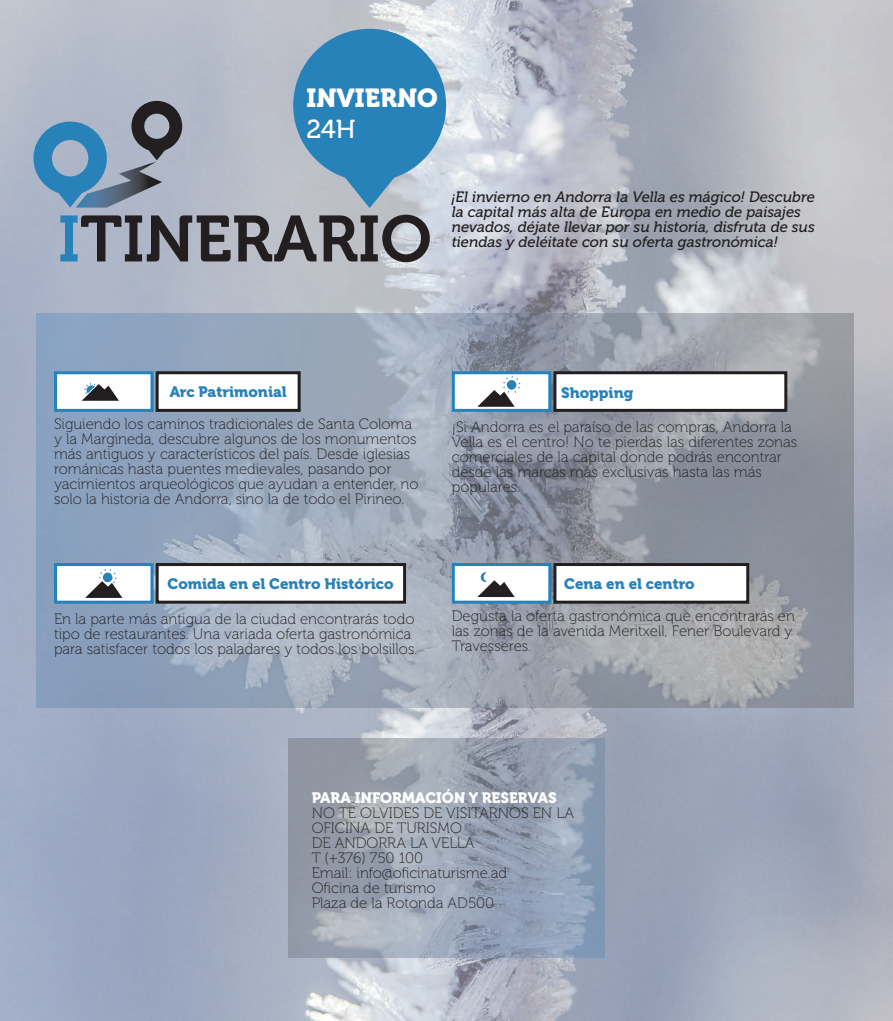
<style>
.page{position:relative;width:893px;height:1021px;background:#fff}
.page>*{position:absolute;margin:0;border:0;box-sizing:border-box;transform-origin:0 0}
.t1{font:64.8px "Museo 700";color:#231f20}
.t2{font:25.95px "Museo 900";color:#fff}
.t3{font:25.95px "Museo 500";color:#fff}
.t4{font:15px/15px "Museo 100";color:#231f20}
.t5{font:italic 15px/15px "Museo 500";color:#231f20}
.t6{font:15px "Museo 900";color:#2882ba}
.t7{font:15px "Museo 900";color:#fff}
.s1{color:#2882ba}
</style>
<div class="page">
<img style="left:52px;top:698px;width:841px;height:54px">
<img style="left:52px;top:54px;width:788px;height:260px">
<img style="left:52px;top:0;width:841px;height:54px">
<img style="left:262px;top:914px;width:631px;height:106px">
<img style="left:36px;top:314px;width:818px;height:394px">
<svg style="left:33px;top:101px;width:149px;height:106px;background:#7b94ac"></svg>
<svg style="left:293px;top:29px;width:153px;height:179px;background:#5998c1"></svg>
<div style="left:54px;top:371px;width:100px;height:41px;background:#fff;border:3px solid #2882ba"></div>
<div style="left:157px;top:373px;width:142px;height:37px;background:#fff"></div>
<div style="left:156px;top:371px;width:145px;height:41px;border:3px solid #231f20"></div>
<svg style="left:82px;top:382px;width:37px;height:19px"></svg>
<div style="left:452px;top:371px;width:99px;height:41px;background:#fff;border:3px solid #2882ba"></div>
<svg style="left:477px;top:375px;width:44px;height:32px"></svg>
<div style="left:555px;top:373px;width:231px;height:37px;background:#fff"></div>
<div style="left:553px;top:371px;width:234px;height:41px;border:3px solid #231f20"></div>
<div style="left:452px;top:563px;width:99px;height:40px;background:#fff;border:3px solid #2882ba"></div>
<div style="left:555px;top:564px;width:193px;height:38px;background:#fff"></div>
<div style="left:553px;top:563px;width:196px;height:40px;border:3px solid #231f20"></div>
<svg style="left:477px;top:572px;width:38px;height:25px"></svg>
<div style="left:54px;top:563px;width:100px;height:40px;background:#fff;border:3px solid #2882ba"></div>
<div style="left:157px;top:564px;width:248px;height:38px;background:#fff"></div>
<div style="left:156px;top:563px;width:250px;height:40px;border:3px solid #231f20"></div>
<svg style="left:85px;top:569px;width:37px;height:29px"></svg>
<img style="left:288px;top:738px;width:317px;height:219px">
<h2 class="t2" style="left:306px;top:83px;width:133px">INVIERNO</h2>
<h2 class="t3" style="left:306px;top:115px;width:51px">24H</h2>
<h1 class="t1" style="left:58px;top:203px;width:375px"><span class="s1">I</span>TINERARIO</h1>
<p class="t5" style="left:452px;top:189px;width:365px">¡El invierno en Andorra la Vella es mágico! Descubre la capital más alta de Europa en medio de paisajes nevados, déjate llevar por su historia, disfruta de sus tiendas y deléitate con su oferta gastronómica!</p>
<p class="t6" style="left:170px;top:383px;width:119px">Arc Patrimonial</p>
<p class="t4" style="left:54px;top:417px;width:366px">Siguiendo los caminos tradicionales de Santa Coloma y la Margineda, descubre algunos de los monumentos más antiguos y característicos del país. Desde iglesias románicas hasta puentes medievales, pasando por yacimientos arqueológicos que ayudan a entender, no solo la historia de Andorra, sino la de todo el Pirineo.</p>
<p class="t6" style="left:168px;top:575px;width:227px">Comida en el Centro Histórico</p>
<p class="t4" style="left:54px;top:611px;width:365px">En la parte más antigua de la ciudad encontrarás todo tipo de restaurantes. Una variada oferta gastronómica para satisfacer todos los paladares y todos los bolsillos.</p>
<p class="t6" style="left:561px;top:384px;width:74px">Shopping</p>
<p class="t4" style="left:452px;top:420px;width:347px">¡Si Andorra es el paraíso de las compras, Andorra la Vella es el centro! No te pierdas las diferentes zonas comerciales de la capital donde podrás encontrar desde las marcas más exclusivas hasta las más populares.</p>
<p class="t6" style="left:564px;top:575px;width:132px">Cena en el centro</p>
<p class="t4" style="left:452px;top:609px;width:345px">Degusta la oferta gastronómica que encontrarás en las zonas de la avenida Meritxell, Fener Boulevard y<br>Travesseres.</p>
<p class="t7" style="left:312px;top:789px;width:247px">PARA INFORMACIÓN Y RESERVAS</p>
<p class="t4" style="left:312px;top:805px;width:264px">NO TE OLVIDES DE VISITARNOS EN LA<br>OFICINA DE TURISMO<br>DE ANDORRA LA VELLA<br>T (+376) 750 100<br>Email: info@oficinaturisme.ad<br>Oficina de turismo<br>Plaza de la Rotonda AD500</p>
</div>
